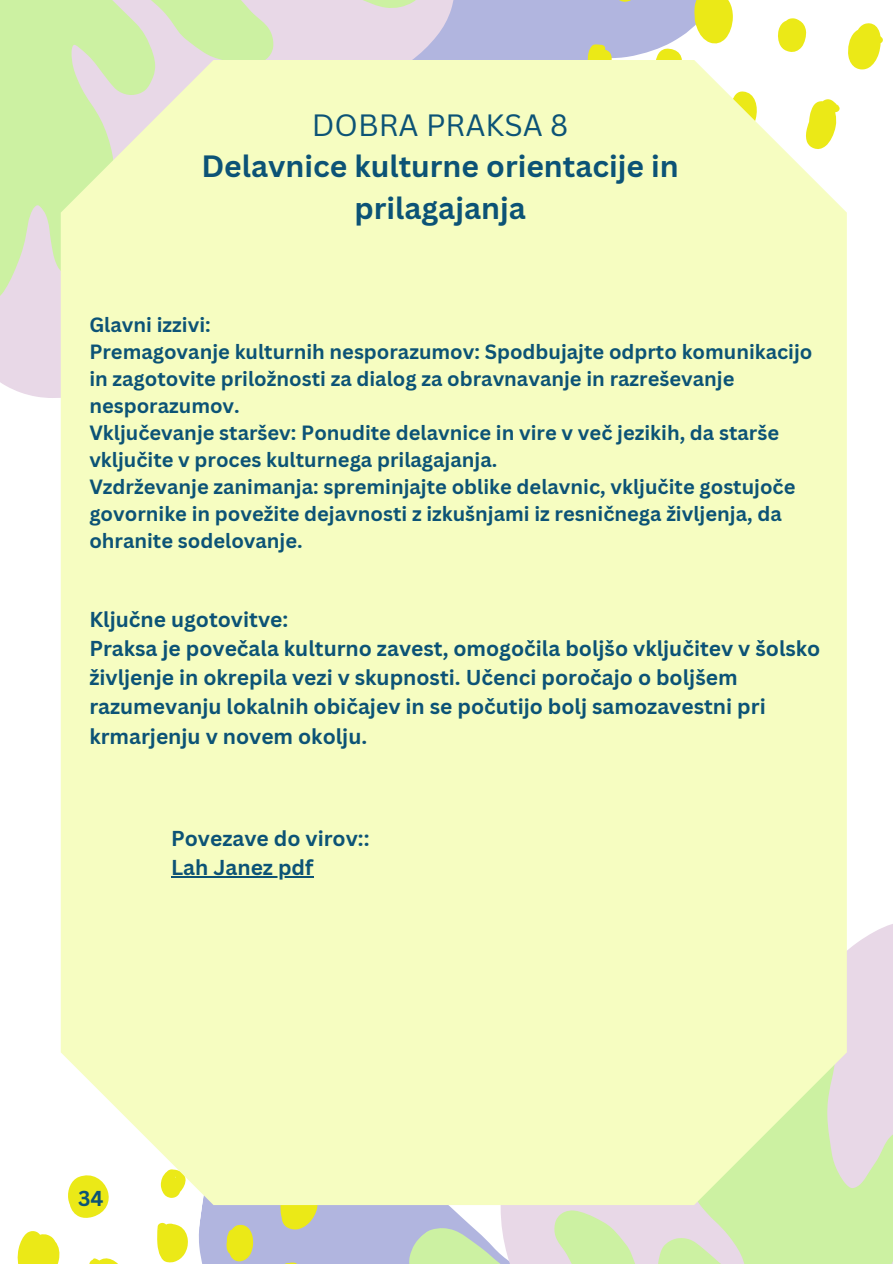
<style>
.page{position:relative;width:893px;height:1264px;background:#fff}
.page>*{position:absolute;margin:0;border:0;box-sizing:border-box;transform-origin:0 0}
.t1{font:700 30px/41.7px "Canva Sans";color:#0c5376;text-align:center}
.t2{font:700 21px/29.2px "Canva Sans";color:#0c5376}
.t3{font:700 20.1px/27px "Canva Sans";color:#0c5376}
.s1{font-weight:400}
</style>
<div class="page">
<svg style="left:846px;top:884px;width:46px;height:74px"></svg>
<svg style="left:804px;top:958px;width:88px;height:305px;background:#dce2ca"></svg>
<div style="left:479px;top:0;width:108px;height:60px;background:#b1b5df"></div>
<svg style="left:360px;top:1204px;width:444px;height:59px;background:#d3deca"></svg>
<svg style="left:263px;top:0;width:216px;height:60px;background:#dcd2e2"></svg>
<svg style="left:0;top:0;width:263px;height:352px;background:#d3eab5"></svg>
<svg style="left:17px;top:1204px;width:314px;height:59px"></svg>
<svg style="left:587px;top:0;width:296px;height:70px"></svg>
<div style="left:61px;top:60px;width:785px;height:1144px;background:#f6fdc1"></div>
<hr style="left:171px;top:876px;width:142px;height:1px;background:#0c5376">
<p class="t1" style="left:201px;top:103px;width:479px"><span class="s1">DOBRA PRAKSA 8<br></span>Delavnice kulturne orientacije in prilagajanja</p>
<p class="t3" style="left:89px;top:311px;width:123px">Glavni izzivi:</p>
<p class="t3" style="left:89px;top:338px;width:724px">Premagovanje kulturnih nesporazumov: Spodbujajte odprto komunikacijo in zagotovite priložnosti za dialog za obravnavanje in razreševanje nesporazumov.</p>
<p class="t3" style="left:89px;top:419px;width:691px">Vključevanje staršev: Ponudite delavnice in vire v več jezikih, da starše vključite v proces kulturnega prilagajanja.</p>
<p class="t3" style="left:89px;top:473px;width:707px">Vzdrževanje zanimanja: spreminjajte oblike delavnic, vključite gostujoče govornike in povežite dejavnosti z izkušnjami iz resničnega življenja, da ohranite sodelovanje.</p>
<h1 class="t2" style="left:89px;top:604px;width:200px">Ključne ugotovitve:</h1>
<p class="t2" style="left:89px;top:633px;width:732px">Praksa je povečala kulturno zavest, omogočila boljšo vključitev v šolsko življenje in okrepila vezi v skupnosti. Učenci poročajo o boljšem razumevanju lokalnih običajev in se počutijo bolj samozavestni pri krmarjenju v novem okolju.</p>
<p class="t2" style="left:171px;top:823px;width:200px">Povezave do virov::</p>
<p class="t2" style="left:171px;top:852px;width:144px">Lah Janez pdf</p>
<p class="t2" style="left:78px;top:1183px;width:27px">34</p>
</div>
